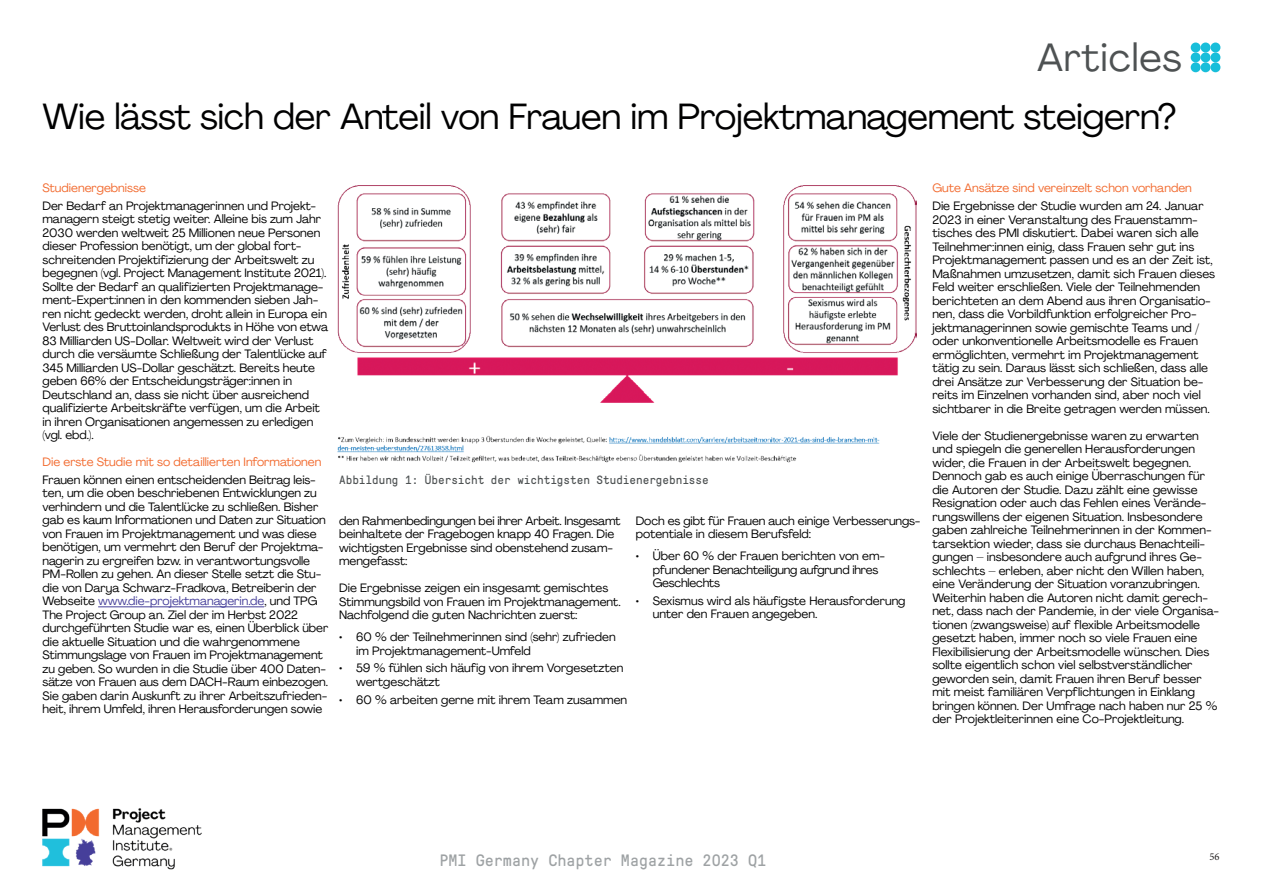
<style>
.page{position:relative;width:1263px;height:893px;background:#fff}
.page>*{position:absolute;margin:0;border:0;box-sizing:border-box;transform-origin:0 0}
.t1{font:39px "Agrandir";letter-spacing:.02em;color:#4e5253}
.t2{font:36px "Agrandir";letter-spacing:-.01em;color:#000001}
.t3{font:16.5px "GT Pressura Mono";color:#9ea2a4}
.t4{font:12px/13.5px "Agrandir";letter-spacing:-.005em;color:#000001}
.t5{font:12px "Agrandir";color:#f26a2e}
.t6{font:12px "GT Pressura Mono";color:#4e5253}
.t7{font:10.5px "Minion Pro";color:#231f20}
.s1{color:#463f9a}
</style>
<div class="page">
<img style="left:43px;top:808px;width:159px;height:62px">
<div style="left:1191px;top:43px;width:9px;height:9px;background:#18beda;border-radius:50%"></div>
<div style="left:1200px;top:43px;width:10px;height:9px;background:#18beda;border-radius:50%"></div>
<div style="left:1210px;top:43px;width:10px;height:9px;background:#18beda;border-radius:50%"></div>
<div style="left:1191px;top:52px;width:9px;height:10px;background:#18beda;border-radius:50%"></div>
<div style="left:1200px;top:52px;width:10px;height:10px;background:#18beda;border-radius:50%"></div>
<div style="left:1210px;top:52px;width:10px;height:10px;background:#18beda;border-radius:50%"></div>
<div style="left:1191px;top:62px;width:9px;height:10px;background:#18beda;border-radius:50%"></div>
<div style="left:1200px;top:62px;width:10px;height:10px;background:#18beda;border-radius:50%"></div>
<div style="left:1210px;top:62px;width:10px;height:10px;background:#18beda;border-radius:50%"></div>
<hr style="left:98px;top:607px;width:166px;height:1px;background:#463f9a">
<img style="left:337px;top:185px;width:579px;height:278px">
<h1 class="t1" style="left:1037px;top:34px;width:146px">Articles</h1>
<h2 class="t2" style="left:43px;top:94px;width:1135px">Wie lässt sich der Anteil von Frauen im Projektmanagement steigern?</h2>
<p class="t5" style="left:43px;top:180px;width:105px">Studienergebnisse</p>
<p class="t4" style="left:43px;top:198px;width:287px">Der Bedarf an Projektmanagerinnen und Projekt&shy;managern steigt stetig weiter. Alleine bis zum Jahr 2030 werden weltweit 25 Millionen neue Personen dieser Profession benötigt, um der global fort&shy;schreitenden Projektifizierung der Arbeitswelt zu begegnen (vgl. Project Management Institute 2021).<br>Sollte der Bedarf an qualifizierten Projektmanage&shy;ment-Expert:innen in den kommenden sieben Jah&shy;ren nicht gedeckt werden, droht allein in Europa ein Verlust des Bruttoinlandsprodukts in Höhe von etwa 83 Milliarden US-Dollar. Weltweit wird der Verlust durch die versäumte Schließung der Talentlücke auf 345 Milliarden US-Dollar geschätzt. Bereits heute geben 66% der Entscheidungsträger:innen in Deutschland an, dass sie nicht über ausreichend qualifizierte Arbeitskräfte verfügen, um die Arbeit in ihren Organisationen angemessen zu erledigen (vgl. ebd.).</p>
<p class="t5" style="left:43px;top:454px;width:280px">Die erste Studie mit so detaillierten Informationen</p>
<p class="t4" style="left:43px;top:473px;width:287px">Frauen können einen entscheidenden Beitrag leis&shy;ten, um die oben beschriebenen Entwicklungen zu verhindern und die Talentlücke zu schließen. Bisher gab es kaum Informationen und Daten zur Situation von Frauen im Projektmanagement und was diese benötigen, um vermehrt den Beruf der Projektma&shy;nagerin zu ergreifen bzw. in verantwortungsvolle PM-Rollen zu gehen. An dieser Stelle setzt die Stu&shy;die von Darya Schwarz-Fradkova, Betreiberin der Webseite <span class="s1">www.die-projektmanagerin.de</span>, und TPG The Project Group an. Ziel der im Herbst 2022 durchgeführten Studie war es, einen Überblick über die aktuelle Situation und die wahrgenommene Stimmungslage von Frauen im Projektmanagement zu geben. So wurden in die Studie über 400 Daten&shy;sätze von Frauen aus dem DACH-Raum einbezogen.<br>Sie gaben darin Auskunft zu ihrer Arbeitszufrieden&shy;heit, ihrem Umfeld, ihren Herausforderungen sowie</p>
<p class="t6" style="left:339px;top:474px;width:371px">Abbildung 1: Übersicht der wichtigsten Studienergebnisse</p>
<p class="t4" style="left:339px;top:513px;width:283px">den Rahmenbedingungen bei ihrer Arbeit. Insgesamt beinhaltete der Fragebogen knapp 40 Fragen. Die wichtigsten Ergebnisse sind obenstehend zusam&shy;mengefasst:</p>
<p class="t4" style="left:339px;top:581px;width:283px">Die Ergebnisse zeigen ein insgesamt gemischtes<br>Stimmungsbild von Frauen im Projektmanagement.<br>Nachfolgend die guten Nachrichten zuerst:</p>
<p class="t4" style="left:356px;top:630px;width:261px;text-indent:-17px">• 60 % der Teilnehmerinnen sind (sehr) zufrieden im Projektmanagement-Umfeld</p>
<p class="t4" style="left:356px;top:661px;width:269px;text-indent:-17px">• 59 % fühlen sich häufig von ihrem Vorgesetzten wertgeschätzt</p>
<p class="t4" style="left:339px;top:692px;width:290px">• 60 % arbeiten gerne mit ihrem Team zusammen</p>
<p class="t4" style="left:636px;top:513px;width:286px">Doch es gibt für Frauen auch einige Verbesserungs&shy;potentiale in diesem Berufsfeld:</p>
<p class="t4" style="left:653px;top:549px;width:234px;text-indent:-17px">• Über 60 % der Frauen berichten von em&shy;pfundener Benachteiligung aufgrund ihres<br>Geschlechts</p>
<p class="t4" style="left:653px;top:594px;width:254px;text-indent:-17px">• Sexismus wird als häufigste Herausforderung unter den Frauen angegeben.</p>
<p class="t5" style="left:932px;top:181px;width:261px">Gute Ansätze sind vereinzelt schon vorhanden</p>
<p class="t4" style="left:932px;top:199px;width:284px">Die Ergebnisse der Studie wurden am 24. Januar 2023 in einer Veranstaltung des Frauenstamm&shy;tisches des PMI diskutiert. Dabei waren sich alle Teilnehmer:innen einig, dass Frauen sehr gut ins Projektmanagement passen und es an der Zeit ist, Maßnahmen umzusetzen, damit sich Frauen dieses Feld weiter erschließen. Viele der Teilnehmenden berichteten an dem Abend aus ihren Organisatio&shy;nen, dass die Vorbildfunktion erfolgreicher Pro&shy;jektmanagerinnen sowie gemischte Teams und / oder unkonventionelle Arbeitsmodelle es Frauen ermöglichten, vermehrt im Projektmanagement tätig zu sein. Daraus lässt sich schließen, dass alle drei Ansätze zur Verbesserung der Situation be&shy;reits im Einzelnen vorhanden sind, aber noch viel sichtbarer in die Breite getragen werden müssen.</p>
<p class="t4" style="left:932px;top:428px;width:288px">Viele der Studienergebnisse waren zu erwarten und spiegeln die generellen Herausforderungen wider, die Frauen in der Arbeitswelt begegnen.<br>Dennoch gab es auch einige Überraschungen für die Autoren der Studie. Dazu zählt eine gewisse Resignation oder auch das Fehlen eines Verände&shy;rungswillens der eigenen Situation. Insbesondere gaben zahlreiche Teilnehmerinnen in der Kommen&shy;tarsektion wieder, dass sie durchaus Benachteili&shy;gungen – insbesondere auch aufgrund ihres Ge&shy;schlechts – erleben, aber nicht den Willen haben, eine Veränderung der Situation voranzubringen.<br>Weiterhin haben die Autoren nicht damit gerech&shy;net, dass nach der Pandemie, in der viele Organisa&shy;tionen (zwangsweise) auf flexible Arbeitsmodelle gesetzt haben, immer noch so viele Frauen eine Flexibilisierung der Arbeitsmodelle wünschen. Dies sollte eigentlich schon viel selbstverständlicher geworden sein, damit Frauen ihren Beruf besser mit meist familiären Verpflichtungen in Einklang bringen können. Der Umfrage nach haben nur 25 % der Projektleiterinnen eine Co-Projektleitung.</p>
<h3 class="t3" style="left:439px;top:851px;width:328px">PMI Germany Chapter Magazine 2023 Q1</h3>
<p class="t7" style="left:1209px;top:850px;width:12px">56</p>
</div>
